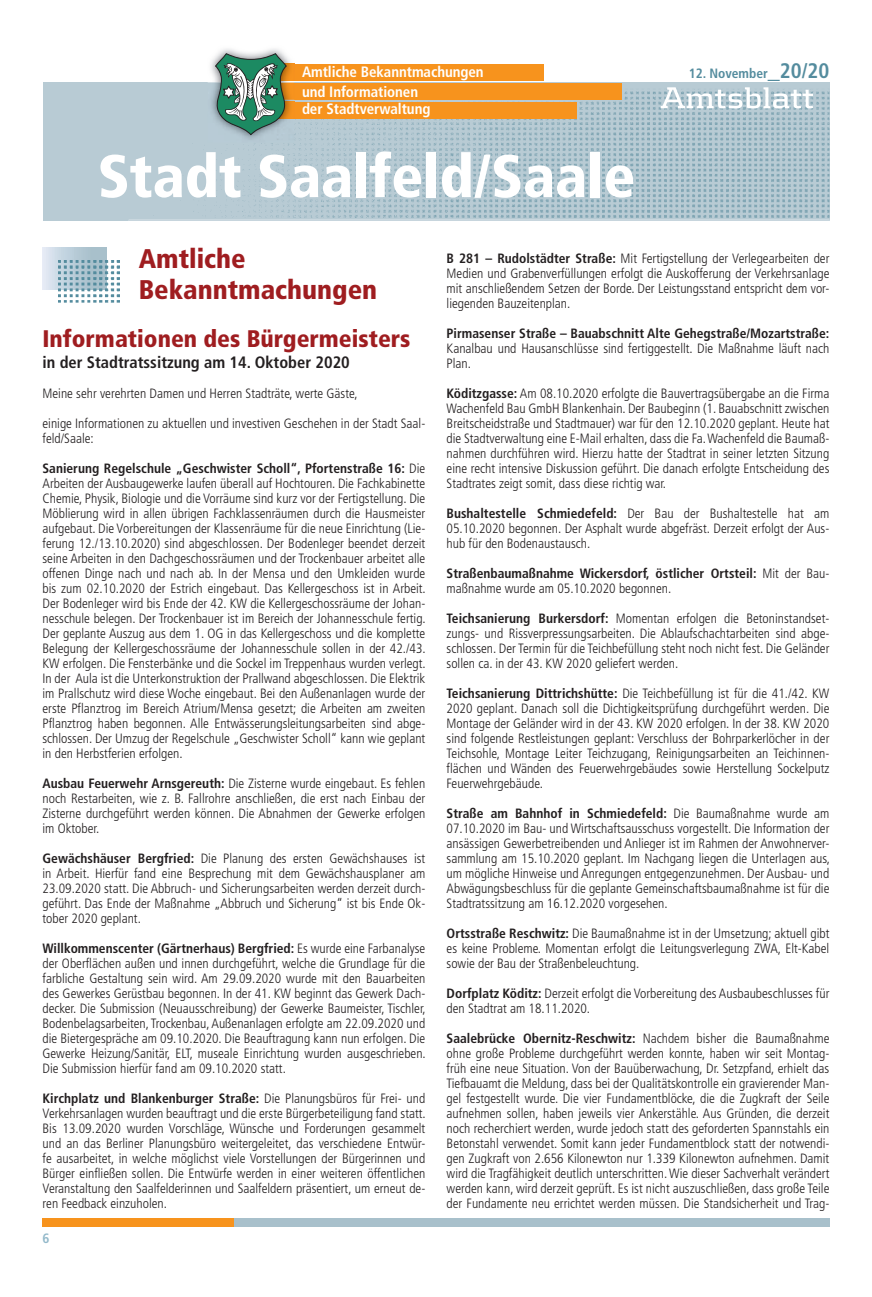
<style>
.page{position:relative;width:872px;height:1297px;background:#fff}
.page>*{position:absolute;margin:0;border:0;box-sizing:border-box;transform-origin:0 0}
.t1{font:900 condensed 60px "Frutiger LT Std";letter-spacing:-.005em;color:#fff}
.t2{font:900 condensed 27px/31.5px "Frutiger LT Std";color:#9f1d20}
.t3{font:900 condensed 24px "Frutiger LT Std";color:#9f1d20}
.t4{font:700 condensed 16.5px "Frutiger LT Std";color:#231f20}
.t5{font:700 condensed 15px/19.4px "Frutiger LT Std";letter-spacing:-.005em;color:#fff}
.t6{font:300 condensed 13.5px/15px "Frutiger LT Std";color:#231f20;text-align:justify}
.t7{font:700 condensed 13.5px/15px "Frutiger LT Std";color:#231f20}
.t8{font:700 condensed 13.5px "Frutiger LT Std";color:#548c9e}
.t9{font:700 condensed 13.5px "Frutiger LT Std";color:#93b9ca}
.s1{font-size:24px}
.s2{font-size:21px}
.s3{font-weight:700}
.s4{font-weight:300}
</style>
<div class="page">
<svg style="left:43px;top:83px;width:786px;height:137px;background:#b0c5cf"></svg>
<div style="left:278px;top:64px;width:265px;height:17px;background:#f7931d"></div>
<div style="left:276px;top:102px;width:301px;height:17px;background:#f7931d"></div>
<div style="left:278px;top:83px;width:343px;height:17px;background:#f7931d"></div>
<svg style="left:45px;top:52px;width:256px;height:93px"></svg>
<svg style="left:660px;top:87px;width:153px;height:21px"></svg>
<div style="left:234px;top:1218px;width:595px;height:9px;background:#a8c0cb"></div>
<div style="left:43px;top:1218px;width:191px;height:9px;background:#f7931d"></div>
<div style="left:43px;top:247px;width:63px;height:43px;background:linear-gradient(to right,#dde6f1,#9cb8c3)"></div>
<img style="left:58px;top:260px;width:61px;height:43px">
<p class="t5" style="left:302px;top:62px;width:183px">Amtliche Bekanntmachungen und Informationen</p>
<p class="t5" style="left:302px;top:99px;width:130px">der Stadtverwaltung</p>
<h1 class="t1" style="left:98px;top:140px;width:539px">Stadt Saalfeld/Saale</h1>
<p class="t8" style="left:689px;top:65px;width:142px">12. November<span class="s1">_</span><span class="s2">20/20</span></p>
<h2 class="t2" style="left:139px;top:243px;width:240px">Amtliche<br>Bekanntmachungen</h2>
<h3 class="t3" style="left:43px;top:324px;width:369px">Informationen des Bürgermeisters</h3>
<p class="t4" style="left:43px;top:352px;width:309px">in der Stadtratssitzung am 14. Oktober 2020</p>
<p class="t6" style="left:43px;top:386px;width:316px">Meine sehr verehrten Damen und Herren Stadträte, werte Gäste,</p>
<p class="t6" style="left:43px;top:416px;width:384px">einige Informationen zu aktuellen und investiven Geschehen in der Stadt Saal&shy;feld/Saale:</p>
<p class="t6" style="left:43px;top:461px;width:385px"><span class="s3">Sanierung Regelschule „Geschwister Scholl“, Pfortenstraße 16:</span> Die Arbeiten der Ausbaugewerke laufen überall auf Hochtouren. Die Fachkabinette Chemie, Physik, Biologie und die Vorräume sind kurz vor der Fertigstellung. Die Möblierung wird in allen übrigen Fachklassenräumen durch die Hausmeister aufgebaut. Die Vorbereitungen der Klassenräume für die neue Einrichtung (Lie&shy;ferung 12./13.10.2020) sind abgeschlossen. Der Bodenleger beendet derzeit seine Arbeiten in den Dachgeschossräumen und der Trockenbauer arbeitet alle offenen Dinge nach und nach ab. In der Mensa und den Umkleiden wurde bis zum 02.10.2020 der Estrich eingebaut. Das Kellergeschoss ist in Arbeit.<br>Der Bodenleger wird bis Ende der 42. KW die Kellergeschossräume der Johan&shy;nesschule belegen. Der Trockenbauer ist im Bereich der Johannesschule fertig.<br>Der geplante Auszug aus dem 1. OG in das Kellergeschoss und die komplette Belegung der Kellergeschossräume der Johannesschule sollen in der 42./43.<br>KW erfolgen. Die Fensterbänke und die Sockel im Treppenhaus wurden verlegt.<br>In der Aula ist die Unterkonstruktion der Prallwand abgeschlossen. Die Elektrik im Prallschutz wird diese Woche eingebaut. Bei den Außenanlagen wurde der erste Pflanztrog im Bereich Atrium/Mensa gesetzt; die Arbeiten am zweiten Pflanztrog haben begonnen. Alle Entwässerungsleitungsarbeiten sind abge&shy;schlossen. Der Umzug der Regelschule „Geschwister Scholl“ kann wie geplant in den Herbstferien erfolgen.</p>
<p class="t6" style="left:43px;top:776px;width:384px"><span class="s3">Ausbau Feuerwehr Arnsgereuth:</span> Die Zisterne wurde eingebaut. Es fehlen noch Restarbeiten, wie z. B. Fallrohre anschließen, die erst nach Einbau der Zisterne durchgeführt werden können. Die Abnahmen der Gewerke erfolgen im Oktober.</p>
<p class="t6" style="left:43px;top:851px;width:384px"><span class="s3">Gewächshäuser Bergfried:</span> Die Planung des ersten Gewächshauses ist in Arbeit. Hierfür fand eine Besprechung mit dem Gewächshausplaner am 23.09.2020 statt. Die Abbruch- und Sicherungsarbeiten werden derzeit durch&shy;geführt. Das Ende der Maßnahme „Abbruch und Sicherung“ ist bis Ende Ok&shy;tober 2020 geplant.</p>
<p class="t6" style="left:43px;top:941px;width:385px"><span class="s3">Willkommenscenter (Gärtnerhaus) Bergfried:</span> Es wurde eine Farbanalyse der Oberflächen außen und innen durchgeführt, welche die Grundlage für die farbliche Gestaltung sein wird. Am 29.09.2020 wurde mit den Bauarbeiten des Gewerkes Gerüstbau begonnen. In der 41. KW beginnt das Gewerk Dach&shy;decker. Die Submission (Neuausschreibung) der Gewerke Baumeister, Tischler, Bodenbelagsarbeiten, Trockenbau, Außenanlagen erfolgte am 22.09.2020 und die Bietergespräche am 09.10.2020. Die Beauftragung kann nun erfolgen. Die Gewerke Heizung/Sanitär, ELT, museale Einrichtung wurden ausgeschrieben.<br>Die Submission hierfür fand am 09.10.2020 statt.</p>
<p class="t6" style="left:43px;top:1091px;width:385px"><span class="s3">Kirchplatz und Blankenburger Straße:</span> Die Planungsbüros für Frei- und Verkehrsanlagen wurden beauftragt und die erste Bürgerbeteiligung fand statt.<br>Bis 13.09.2020 wurden Vorschläge, Wünsche und Forderungen gesammelt und an das Berliner Planungsbüro weitergeleitet, das verschiedene Entwür&shy;fe ausarbeitet, in welche möglichst viele Vorstellungen der Bürgerinnen und Bürger einfließen sollen. Die Entwürfe werden in einer weiteren öffentlichen Veranstaltung den Saalfelderinnen und Saalfeldern präsentiert, um erneut de&shy;ren Feedback einzuholen.</p>
<p class="t9" style="left:43px;top:1231px;width:9px">6</p>
<p class="t6" style="left:446px;top:251px;width:384px"><span class="s3">B 281 – Rudolstädter Straße:</span> Mit Fertigstellung der Verlegearbeiten der Medien und Grabenverfüllungen erfolgt die Auskofferung der Verkehrsanlage mit anschließendem Setzen der Borde. Der Leistungsstand entspricht dem vor&shy;liegenden Bauzeitenplan.</p>
<p class="t7" style="left:446px;top:326px;width:384px">Pirmasenser Straße – Bauabschnitt Alte Gehegstraße/Mozartstraße:</p>
<p class="t6" style="left:446px;top:341px;width:384px">Kanalbau und Hausanschlüsse sind fertiggestellt. Die Maßnahme läuft nach<br>Plan.</p>
<p class="t6" style="left:446px;top:386px;width:384px"><span class="s3">Köditzgasse:</span> Am 08.10.2020 erfolgte die Bauvertragsübergabe an die Firma Wachenfeld Bau GmbH Blankenhain. Der Baubeginn (1. Bauabschnitt zwischen Breitscheidstraße und Stadtmauer) war für den 12.10.2020 geplant. Heute hat die Stadtverwaltung eine E-Mail erhalten, dass die Fa. Wachenfeld die Baumaß&shy;nahmen durchführen wird. Hierzu hatte der Stadtrat in seiner letzten Sitzung eine recht intensive Diskussion geführt. Die danach erfolgte Entscheidung des Stadtrates zeigt somit, dass diese richtig war.</p>
<p class="t6" style="left:446px;top:506px;width:384px"><span class="s3">Bushaltestelle Schmiedefeld:</span> Der Bau der Bushaltestelle hat am 05.10.2020 begonnen. Der Asphalt wurde abgefräst. Derzeit erfolgt der Aus&shy;hub für den Bodenaustausch.</p>
<p class="t7" style="left:446px;top:566px;width:384px">Straßenbaumaßnahme Wickersdorf, östlicher Ortsteil: <span class="s4">Mit der Bau&shy;maßnahme wurde am 05.10.2020 begonnen.</span></p>
<p class="t6" style="left:446px;top:611px;width:384px"><span class="s3">Teichsanierung Burkersdorf:</span> Momentan erfolgen die Betoninstandset&shy;zungs- und Rissverpressungsarbeiten. Die Ablaufschachtarbeiten sind abge&shy;schlossen. Der Termin für die Teichbefüllung steht noch nicht fest. Die Geländer sollen ca. in der 43. KW 2020 geliefert werden.</p>
<p class="t6" style="left:446px;top:686px;width:384px"><span class="s3">Teichsanierung Dittrichshütte:</span> Die Teichbefüllung ist für die 41./42. KW 2020 geplant. Danach soll die Dichtigkeitsprüfung durchgeführt werden. Die Montage der Geländer wird in der 43. KW 2020 erfolgen. In der 38. KW 2020 sind folgende Restleistungen geplant: Verschluss der Bohrparkerlöcher in der Teichsohle, Montage Leiter Teichzugang, Reinigungsarbeiten an Teichinnen&shy;flächen und Wänden des Feuerwehrgebäudes sowie Herstellung Sockelputz Feuerwehrgebäude.</p>
<p class="t6" style="left:446px;top:806px;width:385px"><span class="s3">Straße am Bahnhof in Schmiedefeld:</span> Die Baumaßnahme wurde am 07.10.2020 im Bau- und Wirtschaftsausschuss vorgestellt. Die Information der ansässigen Gewerbetreibenden und Anlieger ist im Rahmen der Anwohnerver&shy;sammlung am 15.10.2020 geplant. Im Nachgang liegen die Unterlagen aus, um mögliche Hinweise und Anregungen entgegenzunehmen. Der Ausbau- und Abwägungsbeschluss für die geplante Gemeinschaftsbaumaßnahme ist für die Stadtratssitzung am 16.12.2020 vorgesehen.</p>
<p class="t6" style="left:446px;top:926px;width:384px"><span class="s3">Ortsstraße Reschwitz:</span> Die Baumaßnahme ist in der Umsetzung; aktuell gibt es keine Probleme. Momentan erfolgt die Leitungsverlegung ZWA, Elt-Kabel sowie der Bau der Straßenbeleuchtung.</p>
<p class="t6" style="left:446px;top:986px;width:384px"><span class="s3">Dorfplatz Köditz:</span> Derzeit erfolgt die Vorbereitung des Ausbaubeschlusses für den Stadtrat am 18.11.2020.</p>
<p class="t6" style="left:446px;top:1031px;width:384px"><span class="s3">Saalebrücke Obernitz-Reschwitz:</span> Nachdem bisher die Baumaßnahme ohne große Probleme durchgeführt werden konnte, haben wir seit Montag&shy;früh eine neue Situation. Von der Bauüberwachung, Dr. Setzpfand, erhielt das Tiefbauamt die Meldung, dass bei der Qualitätskontrolle ein gravierender Man&shy;gel festgestellt wurde. Die vier Fundamentblöcke, die die Zugkraft der Seile aufnehmen sollen, haben jeweils vier Ankerstähle. Aus Gründen, die derzeit noch recherchiert werden, wurde jedoch statt des geforderten Spannstahls ein Betonstahl verwendet. Somit kann jeder Fundamentblock statt der notwendi&shy;gen Zugkraft von 2.656 Kilonewton nur 1.339 Kilonewton aufnehmen. Damit wird die Tragfähigkeit deutlich unterschritten. Wie dieser Sachverhalt verändert werden kann, wird derzeit geprüft. Es ist nicht auszuschließen, dass große Teile der Fundamente neu errichtet werden müssen. Die Standsicherheit und Trag-</p>
</div>
